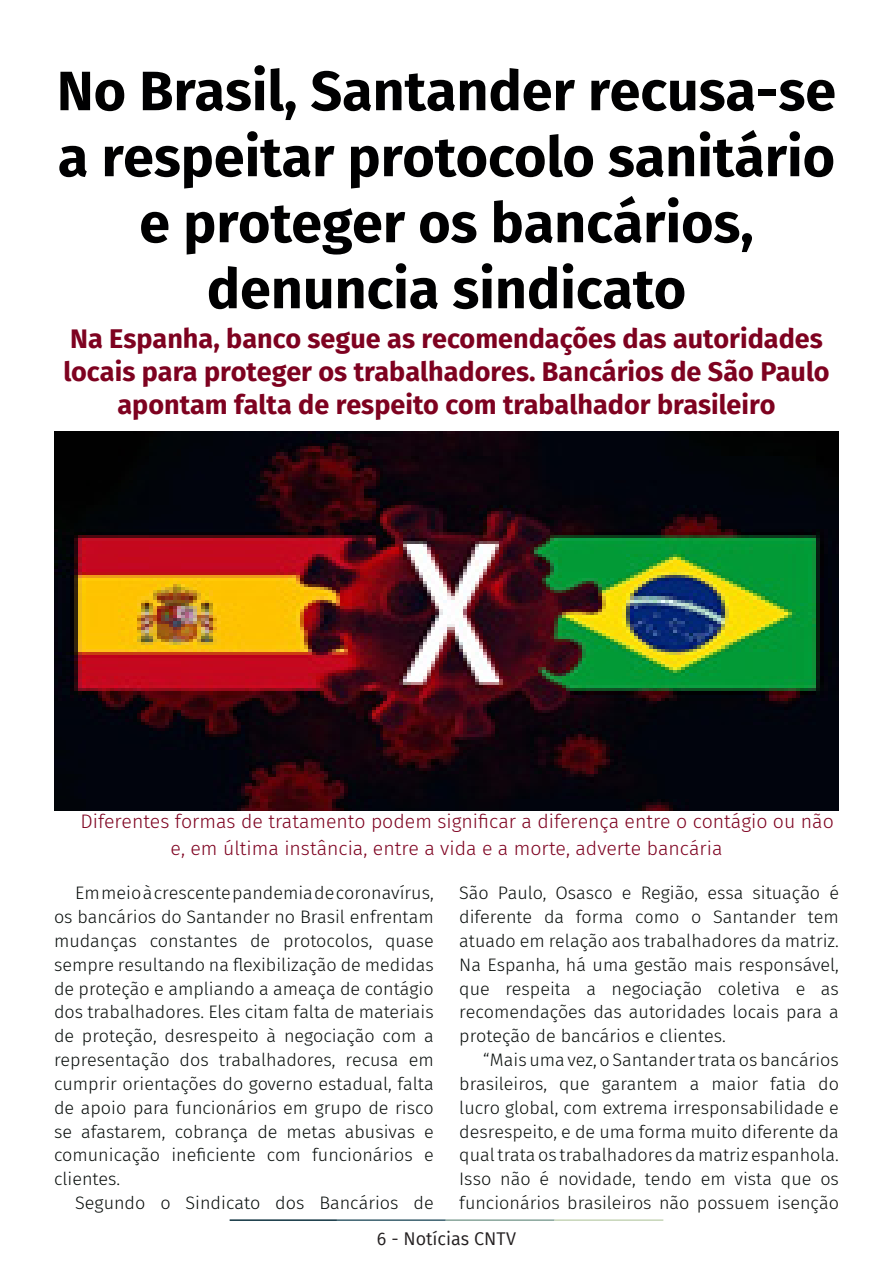
<style>
.page{position:relative;width:893px;height:1263px;background:#fff}
.page>*{position:absolute;margin:0;border:0;box-sizing:border-box;transform-origin:0 0}
.t1{font:700 55.5px/66px "Fira Sans";color:#000001;text-align:center}
.t2{font:700 27px/33px "Fira Sans";color:#7e0220;text-align:center}
.t3{font:300 19.5px/27px "Fira Sans";color:#7e0220}
.t4{font:300 18px/23.9px "Fira Sans";color:#080d0b;text-align:justify}
.t5{font:18px "Fira Sans";color:#231f20}
</style>
<div class="page">
<hr style="left:230px;top:1219px;width:107px;height:2px;background:#0e323f">
<hr style="left:337px;top:1219px;width:109px;height:2px;background:#3a5f6d">
<hr style="left:446px;top:1219px;width:109px;height:2px;background:#87a59a">
<hr style="left:555px;top:1219px;width:108px;height:2px;background:#c6d5b7">
<img style="left:54px;top:432px;width:785px;height:378px">
<p class="t1" style="left:57px;top:54px;width:781px">No Brasil, Santander recusa-se a respeitar protocolo sanitário e proteger os bancários, denuncia sindicato</p>
<p class="t2" style="left:63px;top:321px;width:767px">Na Espanha, banco segue as recomendações das autoridades locais para proteger os trabalhadores. Bancários de São Paulo apontam falta de respeito com trabalhador brasileiro</p>
<p class="t3" style="left:171px;top:808px;width:665px;text-indent:-90px">Diferentes formas de tratamento podem significar a diferença entre o contágio ou não e, em última instância, entre a vida e a morte, adverte bancária</p>
<p class="t4" style="left:54px;top:881px;width:381px;text-indent:21px">Em meio à crescente pandemia de coronavírus, os bancários do Santander no Brasil enfrentam mudanças constantes de protocolos, quase sempre resultando na flexibilização de medidas de proteção e ampliando a ameaça de contágio dos trabalhadores. Eles citam falta de materiais de proteção, desrespeito à negociação com a representação dos trabalhadores, recusa em cumprir orientações do governo estadual, falta de apoio para funcionários em grupo de risco se afastarem, cobrança de metas abusivas e comunicação ineficiente com funcionários e clientes.</p>
<p class="t4" style="left:75px;top:1191px;width:360px">Segundo o Sindicato dos Bancários de</p>
<p class="t4" style="left:459px;top:881px;width:381px">São Paulo, Osasco e Região, essa situação é diferente da forma como o Santander tem atuado em relação aos trabalhadores da matriz.<br>Na Espanha, há uma gestão mais responsável, que respeita a negociação coletiva e as recomendações das autoridades locais para a proteção de bancários e clientes.</p>
<p class="t4" style="left:459px;top:1048px;width:381px;text-indent:24px">“Mais uma vez, o Santander trata os bancários brasileiros, que garantem a maior fatia do lucro global, com extrema irresponsabilidade e desrespeito, e de uma forma muito diferente da qual trata os trabalhadores da matriz espanhola.<br>Isso não é novidade, tendo em vista que os funcionários brasileiros não possuem isenção</p>
<p class="t5" style="left:377px;top:1225px;width:140px">6 - Notícias CNTV</p>
</div>
